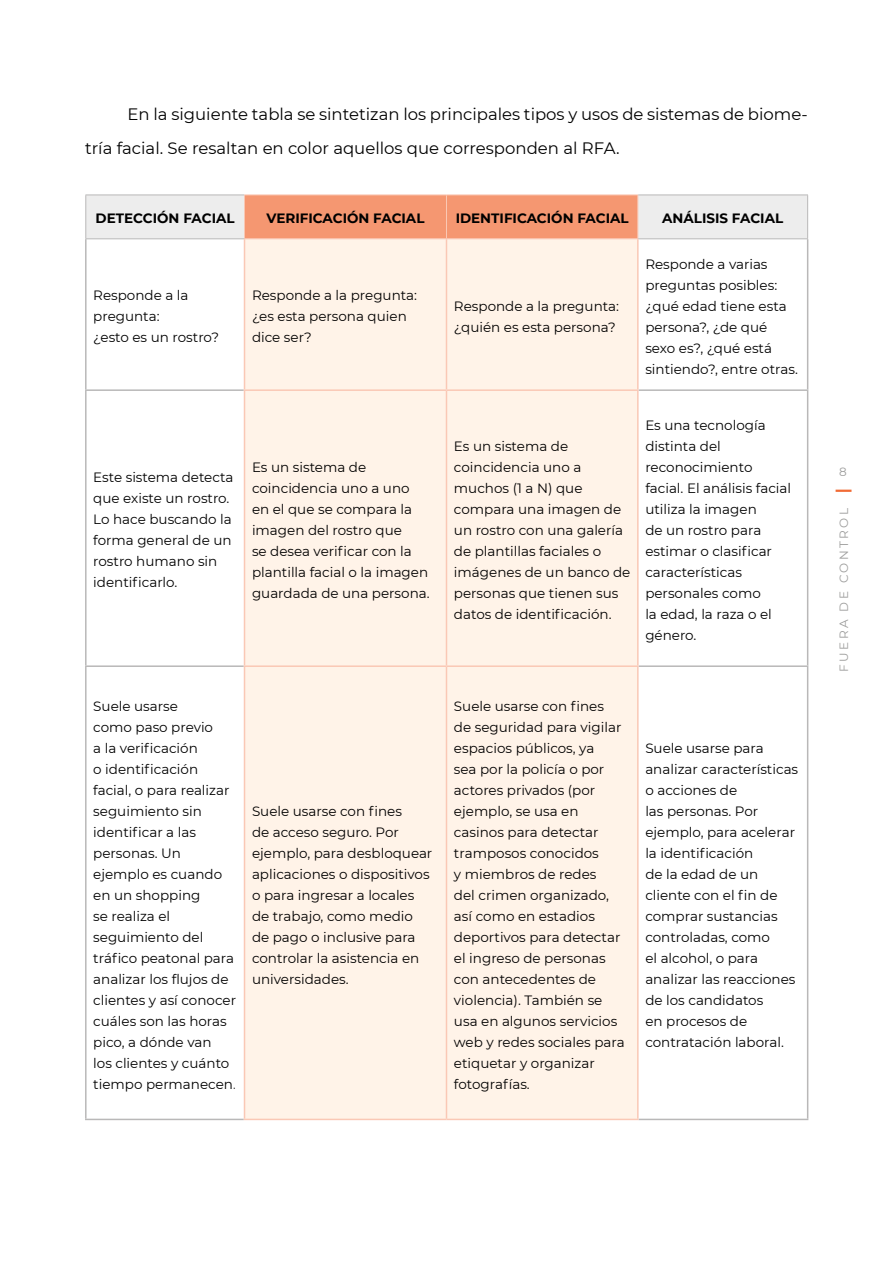
<style>
.page{position:relative;width:893px;height:1263px;background:#fff}
.page>*{position:absolute;margin:0;border:0;box-sizing:border-box;transform-origin:0 0}
.t1{font:16.5px/34.5px "Montserrat";color:#000}
.t2{font:13.5px/21px "Montserrat";color:#000}
.t3{font:700 13.5px "Montserrat";color:#000}
.t4{font:12px "Montserrat";letter-spacing:.2em;color:#9d9d9c}
.s1{font-family:"Raleway"}
</style>
<div class="page">
<svg style="left:836px;top:490px;width:15px;height:2px"></svg>
<svg style="left:86px;top:196px;width:721px;height:42px;background:#f1bea9"></svg>
<div style="left:245px;top:239px;width:392px;height:880px;background:#fff3e8"></div>
<hr style="left:244px;top:195px;width:1px;height:43px;background:#fac8b4">
<hr style="left:244px;top:195px;width:202px;height:1px;background:#fac8b4">
<hr style="left:446px;top:195px;width:192px;height:1px;background:#fac8b4">
<hr style="left:85px;top:238px;width:159px;height:1px;background:#b9b8b8">
<hr style="left:638px;top:238px;width:170px;height:1px;background:#b9b8b8">
<hr style="left:85px;top:239px;width:2px;height:150px;background:#b9b8b8">
<hr style="left:807px;top:239px;width:1px;height:150px;background:#b9b8b8">
<hr style="left:85px;top:389px;width:159px;height:2px;background:#b9b8b8">
<hr style="left:85px;top:391px;width:2px;height:274px;background:#b9b8b8">
<hr style="left:639px;top:389px;width:169px;height:2px;background:#b9b8b8">
<hr style="left:807px;top:391px;width:1px;height:274px;background:#b9b8b8">
<hr style="left:85px;top:665px;width:159px;height:2px;background:#b9b8b8">
<hr style="left:85px;top:667px;width:2px;height:452px;background:#b9b8b8">
<hr style="left:639px;top:665px;width:169px;height:2px;background:#b9b8b8">
<hr style="left:807px;top:667px;width:1px;height:452px;background:#b9b8b8">
<hr style="left:85px;top:1119px;width:159px;height:1px;background:#b9b8b8">
<hr style="left:639px;top:1119px;width:169px;height:1px;background:#b9b8b8">
<hr style="left:446px;top:195px;width:1px;height:43px;background:#fac8b4">
<hr style="left:244px;top:238px;width:202px;height:1px;background:#fac8b5">
<hr style="left:446px;top:238px;width:192px;height:1px;background:#fac8b5">
<hr style="left:244px;top:239px;width:1px;height:150px;background:#fac8b5">
<hr style="left:446px;top:239px;width:1px;height:150px;background:#fac8b5">
<hr style="left:637px;top:239px;width:2px;height:150px;background:#fac8b5">
<hr style="left:244px;top:389px;width:202px;height:2px;background:#fac8b5">
<hr style="left:244px;top:391px;width:1px;height:274px;background:#fac8b5">
<hr style="left:446px;top:389px;width:193px;height:2px;background:#fac8b5">
<hr style="left:446px;top:391px;width:1px;height:274px;background:#fac8b5">
<hr style="left:637px;top:391px;width:2px;height:274px;background:#fac8b5">
<hr style="left:244px;top:665px;width:202px;height:2px;background:#fac8b5">
<hr style="left:244px;top:667px;width:1px;height:452px;background:#fac8b5">
<hr style="left:446px;top:665px;width:193px;height:2px;background:#fac8b5">
<hr style="left:446px;top:667px;width:1px;height:452px;background:#fac8b5">
<hr style="left:637px;top:667px;width:2px;height:452px;background:#fac8b5">
<hr style="left:244px;top:1119px;width:202px;height:1px;background:#fac8b5">
<hr style="left:446px;top:1119px;width:193px;height:1px;background:#fac8b5">
<hr style="left:637px;top:195px;width:1px;height:43px;background:#fac8b4">
<hr style="left:85px;top:195px;width:159px;height:1px;background:#b9b8b8">
<hr style="left:85px;top:195px;width:1px;height:43px;background:#b9b8b8">
<hr style="left:638px;top:195px;width:170px;height:1px;background:#b9b8b8">
<hr style="left:807px;top:195px;width:1px;height:43px;background:#b9b8b8">
<p class="t1" style="left:85px;top:96px;width:724px;text-indent:43px">En la siguiente tabla se sintetizan los principales tipos y usos de sistemas de biome&shy;tría facial. Se resaltan en color aquellos que corresponden al RFA.</p>
<p class="t3" style="left:96px;top:209px;width:140px">DETECCIÓN FACIAL</p>
<p class="t3" style="left:267px;top:209px;width:159px">VERIFICACIÓN FACIAL</p>
<p class="t3" style="left:456px;top:209px;width:174px">IDENTIFICACIÓN FACIAL</p>
<p class="t3" style="left:662px;top:209px;width:122px">ANÁLISIS FACIAL</p>
<p class="t2" style="left:93px;top:284px;width:127px">Responde a la pregunta:<br>¿esto es un rostro?</p>
<p class="t2" style="left:252px;top:284px;width:167px">Responde a la pregunta: ¿es esta persona quien dice ser?</p>
<p class="t2" style="left:454px;top:295px;width:167px">Responde a la pregunta: ¿quién es esta persona?</p>
<p class="t2" style="left:645px;top:253px;width:154px">Responde a varias preguntas posibles: ¿qué edad tiene esta persona?, ¿de qué sexo es?, ¿qué está sintiendo?, entre otras.</p>
<p class="t2" style="left:93px;top:466px;width:142px">Este sistema detecta que existe un rostro.<br>Lo hace buscando la forma general de un rostro humano sin identificarlo.</p>
<p class="t2" style="left:252px;top:456px;width:179px">Es un sistema de coincidencia uno a uno en el que se compara la imagen del rostro que<br>se desea verificar con la plantilla facial o la imagen guardada de una persona.</p>
<p class="t2" style="left:454px;top:435px;width:178px">Es un sistema de coincidencia uno a muchos (1 a N) que compara una imagen de un rostro con una galería de plantillas faciales o imágenes de un banco de personas que tienen sus datos de identificación.</p>
<p class="t2" style="left:645px;top:414px;width:147px">Es una tecnología distinta del reconocimiento facial. El análisis facial utiliza la imagen<br>de un rostro para estimar o clasificar características personales como<br>la edad, la raza o el género.</p>
<p class="t2" style="left:93px;top:695px;width:144px">Suele usarse<br>como paso previo<br>a la verificación<br>o identificación facial, o para realizar seguimiento sin identificar a las personas. Un ejemplo es cuando en un shopping<br>se realiza el seguimiento del tráfico peatonal para analizar los flujos de clientes y así conocer cuáles son las horas pico, a dónde van<br>los clientes y cuánto tiempo permanecen<span class="s1">.</span></p>
<p class="t2" style="left:252px;top:800px;width:182px">Suele usarse con fines<br>de acceso seguro. Por ejemplo, para desbloquear aplicaciones o dispositivos o para ingresar a locales de trabajo, como medio de pago o inclusive para controlar la asistencia en universidades.</p>
<p class="t2" style="left:454px;top:695px;width:172px">Suele usarse con fines<br>de seguridad para vigilar espacios públicos, ya<br>sea por la policía o por actores privados (por ejemplo, se usa en casinos para detectar tramposos conocidos<br>y miembros de redes<br>del crimen organizado, así como en estadios deportivos para detectar el ingreso de personas con antecedentes de violencia). También se usa en algunos servicios web y redes sociales para etiquetar y organizar fotografías.</p>
<p class="t2" style="left:645px;top:737px;width:154px">Suele usarse para analizar características o acciones de<br>las personas. Por ejemplo, para acelerar la identificación<br>de la edad de un cliente con el fin de comprar sustancias controladas, como<br>el alcohol, o para analizar las reacciones de los candidatos<br>en procesos de contratación laboral.</p>
<p class="t4" style="left:839px;top:464px;width:9px">8</p>
<p class="t4" style="left:836px;top:672px;width:165px;rotate:-90deg">FUERA DE CONTROL</p>
</div>
